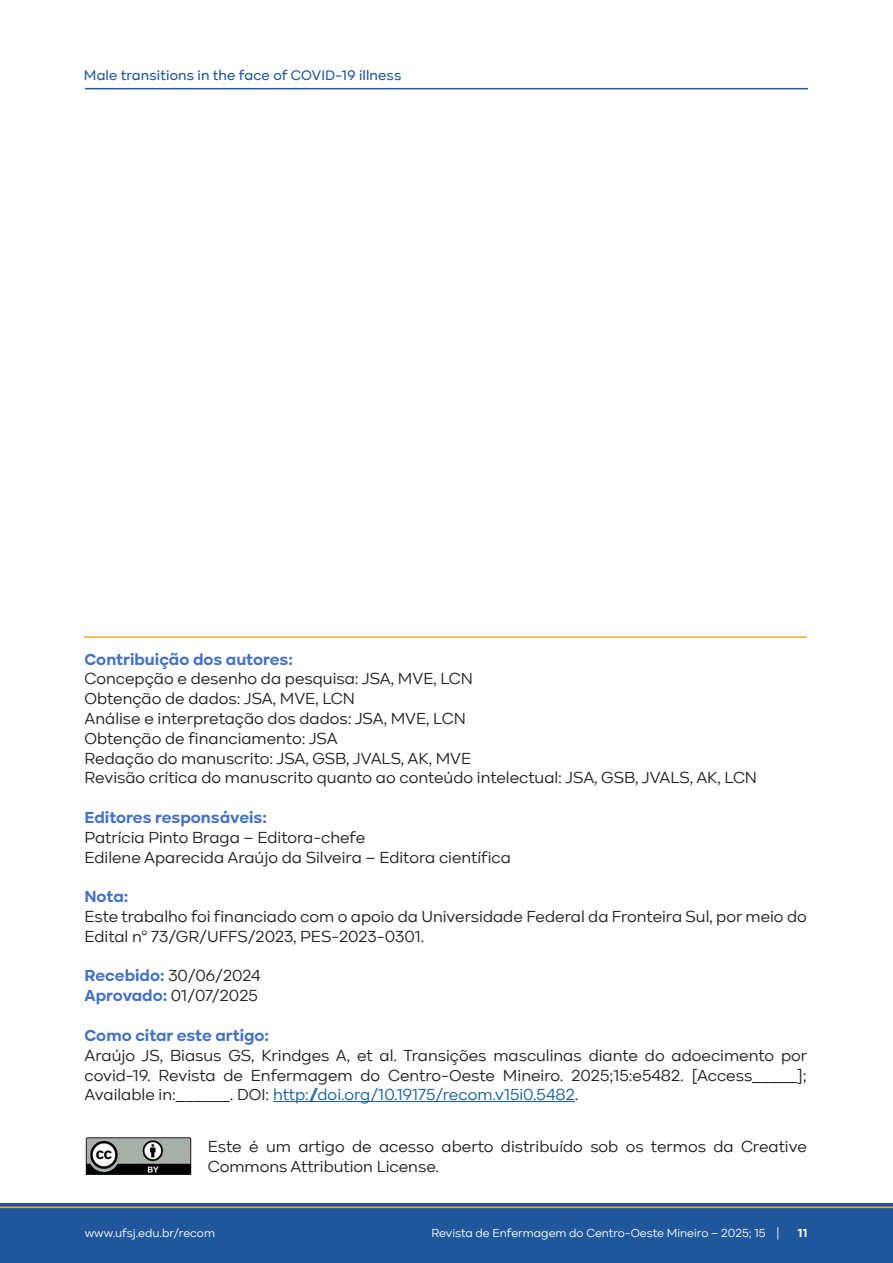
<style>
.page{position:relative;width:893px;height:1263px;background:#fff}
.page>*{position:absolute;margin:0;border:0;box-sizing:border-box;transform-origin:0 0}
.t1{font:16.5px/19.8px "Kinetika";color:#231f20}
.t2{font:700 16.5px "Kinetika";color:#4472c4}
.t3{font:500 14.25px "Kinetika";letter-spacing:.01em;color:#20579b}
.t4{font:12px "Kinetika";color:#fff}
.t5{font:700 12px "Kinetika";color:#fff}
.s1{font-weight:700;color:#4472c4}
.s2{color:#175d9e}
</style>
<div class="page">
<div style="left:0;top:1203px;width:893px;height:60px;background:#20579b"></div>
<hr style="left:0;top:1206px;width:893px;height:2px;background:#f9a42e">
<hr style="left:85px;top:88px;width:723px;height:1px;background:#20579b">
<hr style="left:84px;top:636px;width:723px;height:2px;background:#f9a42e">
<hr style="left:273px;top:1101px;width:302px;height:1px;background:#175d9e">
<img style="left:85px;top:1137px;width:107px;height:38px">
<p class="t3" style="left:84px;top:67px;width:319px">Male transitions in the face of COVID-19 illness</p>
<p class="t2" style="left:85px;top:649px;width:210px">Contribuição dos autores:</p>
<p class="t1" style="left:85px;top:669px;width:390px">Concepção e desenho da pesquisa: JSA, MVE, LCN</p>
<p class="t1" style="left:85px;top:689px;width:272px">Obtenção de dados: JSA, MVE, LCN</p>
<p class="t1" style="left:85px;top:708px;width:383px">Análise e interpretação dos dados: JSA, MVE, LCN</p>
<p class="t1" style="left:85px;top:728px;width:255px">Obtenção de financiamento: JSA</p>
<p class="t1" style="left:85px;top:748px;width:388px">Redação do manuscrito: JSA, GSB, JVALS, AK, MVE</p>
<p class="t1" style="left:85px;top:768px;width:674px">Revisão crítica do manuscrito quanto ao conteúdo intelectual: JSA, GSB, JVALS, AK, LCN</p>
<p class="t2" style="left:85px;top:807px;width:184px">Editores responsáveis:</p>
<p class="t1" style="left:85px;top:827px;width:282px">Patrícia Pinto Braga – Editora-chefe</p>
<p class="t1" style="left:85px;top:847px;width:428px">Edilene Aparecida Araújo da Silveira – Editora científica</p>
<p class="t2" style="left:85px;top:887px;width:45px">Nota:</p>
<p class="t1" style="left:85px;top:906px;width:724px">Este trabalho foi financiado com o apoio da Universidade Federal da Fronteira Sul, por meio do<br>Edital nº 73/GR/UFFS/2023, PES-2023-0301.</p>
<p class="t1" style="left:85px;top:966px;width:178px"><span class="s1">Recebido:</span> 30/06/2024</p>
<p class="t1" style="left:85px;top:986px;width:175px"><span class="s1">Aprovado:</span> 01/07/2025</p>
<p class="t2" style="left:85px;top:1025px;width:186px">Como citar este artigo:</p>
<p class="t1" style="left:85px;top:1045px;width:724px;text-align:justify">Araújo JS, Biasus GS, Krindges A, et al. Transições masculinas diante do adoecimento por covid-19. Revista de Enfermagem do Centro-Oeste Mineiro. 2025;15:e5482. [Access_____]; Available in:______. DOI: <span class="s2">http://doi.org/10.19175/recom.v15i0.5482</span>.</p>
<p class="t1" style="left:208px;top:1136px;width:600px">Este é um artigo de acesso aberto distribuído sob os termos da Creative<br>Commons Attribution License.</p>
<p class="t4" style="left:85px;top:1226px;width:132px">www.ufsj.edu.br/recom</p>
<p class="t4" style="left:431px;top:1226px;width:349px">Revista de Enfermagem do Centro-Oeste Mineiro – 2025; 15 |</p>
<p class="t5" style="left:798px;top:1226px;width:11px">11</p>
</div>
